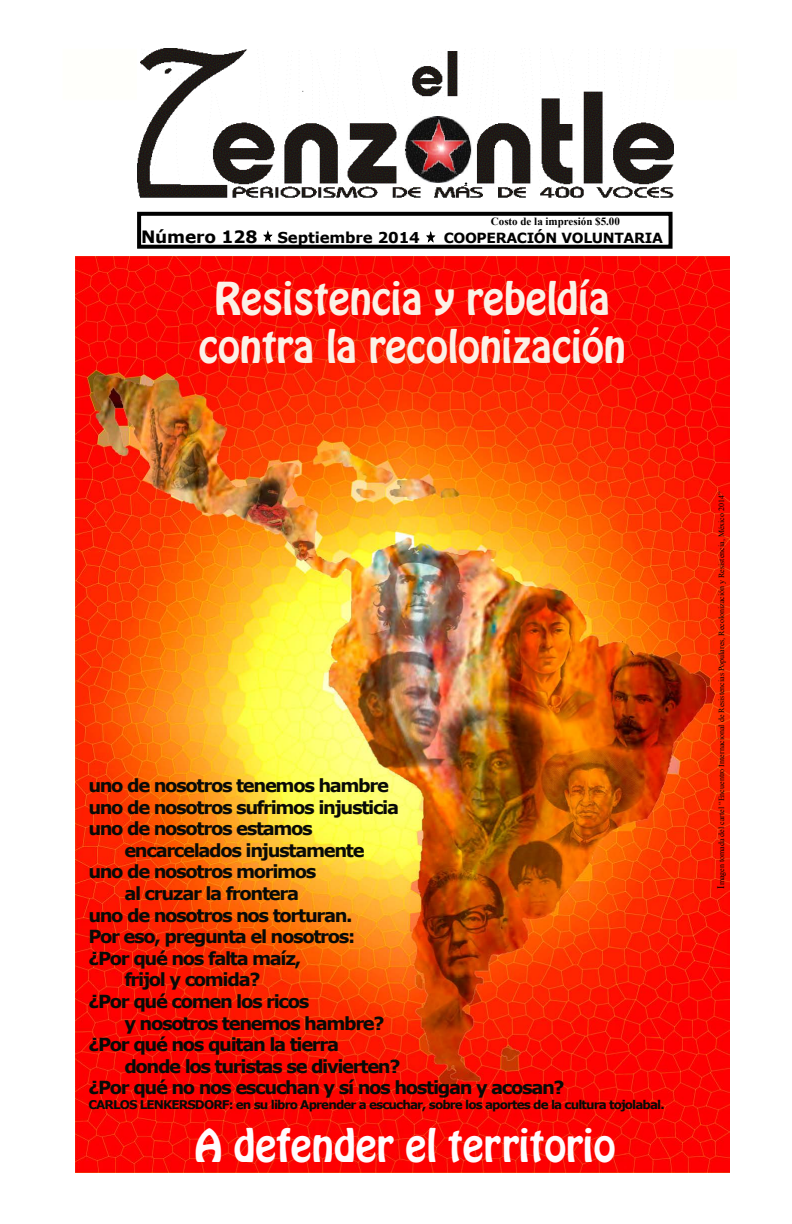
<style>
.page{position:relative;width:792px;height:1224px;background:#fff}
.page>*{position:absolute;margin:0;border:0;box-sizing:border-box;transform-origin:0 0}
.t1{font:40px/48px "Hobo Std";color:#fbf1e7;text-align:center}
.t2{font:40px "Hobo Std";color:#fffbfd}
.t3{font:700 18px "Verdana";letter-spacing:-.075em;color:#080a07}
.t4{font:700 15px "Verdana";letter-spacing:-.01em;color:#000}
.t5{font:700 14px "Verdana";letter-spacing:-.025em;color:#000}
.t6{font:700 12px "Verdana";letter-spacing:-.075em;color:#080a07}
.t7{font:700 11px "Times New Roman";color:#000}
.t8{font:8px "Times New Roman";color:#000}
.s1{font-size:17px}
.s2{font-size:10px}
</style>
<div class="page">
<img style="left:75px;top:257px;width:654px;height:915px">
<div style="left:62px;top:48px;width:676px;height:53px;background:#fffffb"></div>
<img style="left:138px;top:48px;width:535px;height:150px">
<svg style="left:263px;top:231px;width:10px;height:11px"></svg>
<div style="left:137px;top:212px;width:536px;height:37px;border:4px solid #000"></div>
<img style="left:400px;top:116px;width:76px;height:68px">
<svg style="left:462px;top:180px;width:8px;height:7px"></svg>
<svg style="left:426px;top:231px;width:10px;height:12px"></svg>
<p class="t7" style="left:491px;top:214px;width:131px">Costo de la impresión $5.00</p>
<p class="t4" style="left:141px;top:227px;width:280px"><span class="s1">Número 128</span> Septiembre 2014</p>
<p class="t5" style="left:444px;top:228px;width:221px">COOPERACIÓN VOLUNTARIA</p>
<h1 class="t1" style="left:199px;top:275px;width:429px">Resistencia y rebeldía contra la recolonización</h1>
<p class="t3" style="left:88px;top:773px;width:302px">uno de nosotros tenemos hambre</p>
<p class="t3" style="left:88px;top:794px;width:312px">uno de nosotros sufrimos injusticia</p>
<p class="t3" style="left:88px;top:816px;width:226px">uno de nosotros estamos</p>
<p class="t3" style="left:124px;top:837px;width:242px">encarcelados injustamente</p>
<p class="t3" style="left:88px;top:859px;width:230px">uno de nosotros morimos</p>
<p class="t3" style="left:124px;top:881px;width:176px">al cruzar la frontera</p>
<p class="t3" style="left:88px;top:902px;width:266px">uno de nosotros nos torturan.</p>
<p class="t3" style="left:88px;top:924px;width:269px">Por eso, pregunta el nosotros:</p>
<p class="t3" style="left:88px;top:945px;width:214px">¿Por qué nos falta maíz,</p>
<p class="t3" style="left:124px;top:967px;width:138px">frijol y comida?</p>
<p class="t3" style="left:88px;top:989px;width:223px">¿Por qué comen los ricos</p>
<p class="t3" style="left:124px;top:1010px;width:262px">y nosotros tenemos hambre?</p>
<p class="t3" style="left:88px;top:1032px;width:252px">¿Por qué nos quitan la tierra</p>
<p class="t3" style="left:124px;top:1053px;width:278px">donde los turistas se divierten?</p>
<p class="t3" style="left:88px;top:1075px;width:478px">¿Por qué no nos escuchan y sí nos hostigan y acosan?</p>
<p class="t6" style="left:88px;top:1096px;width:578px">CARLOS LENKERSDORF: en su libro Aprender a escuchar, sobre los aportes de la cultura tojolabal.</p>
<h1 class="t2" style="left:194px;top:1118px;width:423px">A defender el territorio</h1>
<p class="t8" style="left:716px;top:889px;width:399px;rotate:-90deg"><span class="s2">I</span>magen tomada del cartel “Encuentro Internacional de Resistencias Populares, Recolonización y Resistencia, México 2014”</p>
</div>
